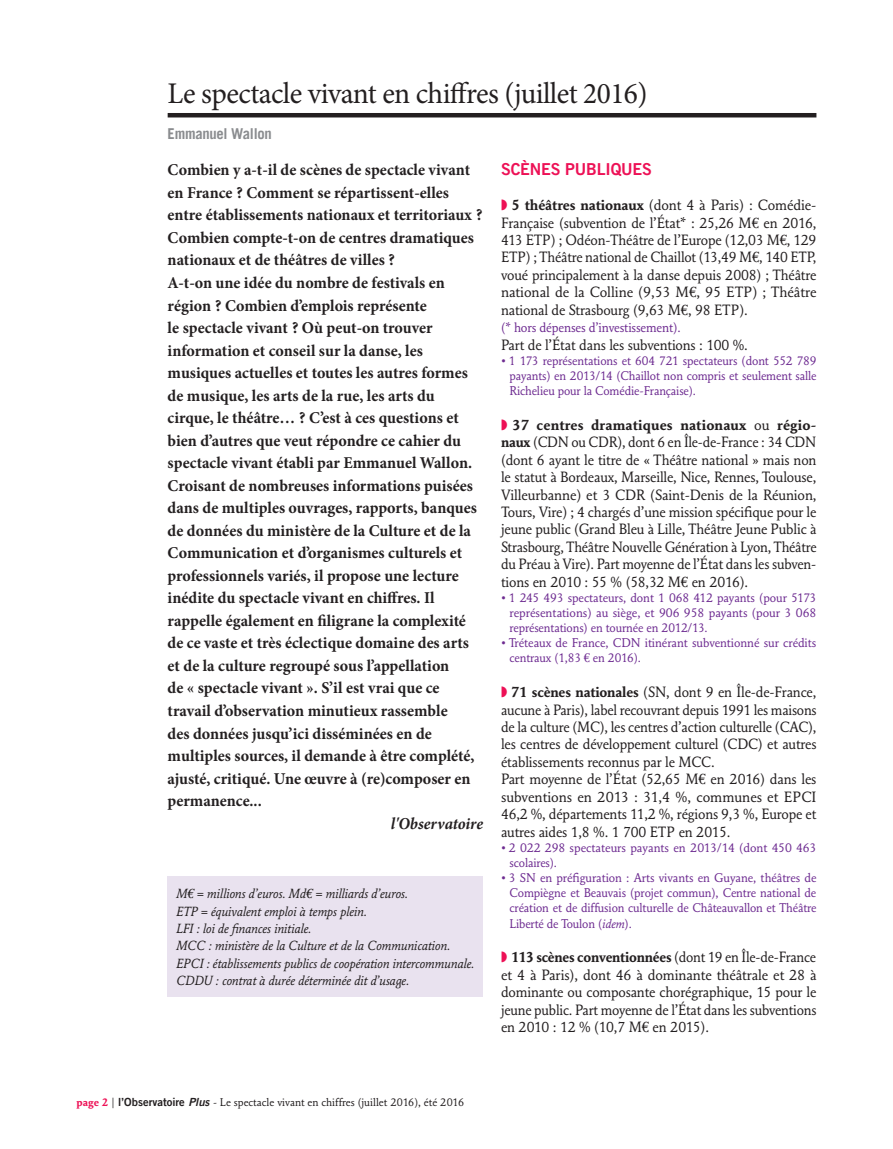
<style>
.page{position:relative;width:893px;height:1149px;background:#fff}
.page>*{position:absolute;margin:0;border:0;box-sizing:border-box;transform-origin:0 0}
.t1{font:30px "Minion Pro";letter-spacing:-.02em;color:#231f20}
.t2{font:700 16.5px/22.5px "Minion Pro";color:#231f20}
.t3{font:16.5px "Trade Gothic Bold Two";letter-spacing:-.01em;color:#ed1156}
.t4{font:italic 700 16.5px "Minion Pro";color:#231f20}
.t5{font:15px/17.4px "Maxime";letter-spacing:-.01em;color:#231f20;text-align:justify}
.t6{font:15px/17.4px "Maxime";letter-spacing:-.01em;color:#231f20;text-align:justify;scale:.96 1}
.t7{font:700 15px "Trade Gothic";letter-spacing:-.02em;color:#8a8c8f}
.t8{font:italic 13.5px/17.4px "Maxime";letter-spacing:-.01em;color:#231f20}
.t9{font:13.5px "Maxime";letter-spacing:-.01em;color:#6e2c91}
.t10{font:12.75px/15.1px "Maxime";letter-spacing:-.01em;color:#6e2c91;text-align:justify}
.t11{font:11.25px "Maxime";color:#231f20}
.s1{color:#ed1156}
.s2{font-weight:700}
.s3{font-family:"Euro Serif"}
.s4{font-style:italic}
.s5{font-weight:700;color:#ed1156}
.s6{font-family:"Trade Gothic Bold Two"}
.s7{font-family:"Trade Gothic Bold Two";font-style:italic}
</style>
<div class="page">
<div style="left:168px;top:876px;width:315px;height:120px;background:#e9e2ef"></div>
<hr style="left:168px;top:113px;width:648px;height:4px;background:#231f20">
<h1 class="t1" style="left:168px;top:75px;width:481px">Le spectacle vivant en chiffres (juillet 2016)</h1>
<p class="t7" style="left:168px;top:125px;width:106px">Emmanuel Wallon</p>
<p class="t2" style="left:168px;top:160px;width:316px">Combien y a-t-il de scènes de spectacle vivant en France ? Comment se répartissent-elles entre établissements nationaux et territoriaux ?<br>Combien compte-t-on de centres dramatiques nationaux et de théâtres de villes ?<br>A-t-on une idée du nombre de festivals en région ? Combien d’emplois représente<br>le spectacle vivant ? Où peut-on trouver information et conseil sur la danse, les musiques actuelles et toutes les autres formes de musique, les arts de la rue, les arts du cirque, le théâtre… ? C’est à ces questions et bien d’autres que veut répondre ce cahier du spectacle vivant établi par Emmanuel Wallon.<br>Croisant de nombreuses informations puisées dans de multiples ouvrages, rapports, banques de données du ministère de la Culture et de la Communication et d’organismes culturels et professionnels variés, il propose une lecture inédite du spectacle vivant en chiffres. Il rappelle également en filigrane la complexité de ce vaste et très éclectique domaine des arts et de la culture regroupé sous l’appellation<br>de « spectacle vivant ». S’il est vrai que ce travail d’observation minutieux rassemble<br>des données jusqu’ici disséminées en de multiples sources, il demande à être complété, ajusté, critiqué. Une œuvre à (re)composer en permanence...</p>
<p class="t4" style="left:391px;top:811px;width:94px">l'Observatoire</p>
<p class="t3" style="left:501px;top:159px;width:152px">SCÈNES PUBLIQUES</p>
<p class="t5" style="left:501px;top:198px;width:317px"><span class="s1">◗</span> <span class="s2">5 théâtres nationaux</span> (dont 4 à Paris) : Comédie-Française (subvention de l’État* : 25,26 M<span class="s3">€</span> en 2016, 413 ETP) ; Odéon-Théâtre de l’Europe (12,03 M<span class="s3">€</span>, 129<br>ETP) ; Théâtre national de Chaillot (13,49 M<span class="s3">€</span>, 140 ETP, voué principalement à la danse depuis 2008) ; Théâtre national de la Colline (9,53 M<span class="s3">€</span>, 95 ETP) ; Théâtre national de Strasbourg (9,63 M<span class="s3">€</span>, 98 ETP).</p>
<p class="t9" style="left:501px;top:322px;width:181px">(* hors dépenses d’investissement).</p>
<p class="t5" style="left:501px;top:337px;width:248px">Part de l’État dans les subventions : 100 %.</p>
<p class="t10" style="left:510px;top:354px;width:309px;text-indent:-9px">• 1 173 représentations et 604 721 spectateurs (dont 552 789 payants) en 2013/14 (Chaillot non compris et seulement salle Richelieu pour la Comédie-Française).</p>
<p class="t5" style="left:501px;top:417px;width:317px"><span class="s1">◗</span> <span class="s2">37 centres dramatiques nationaux</span> ou <span class="s2">régio&shy;naux</span> (CDN ou CDR), dont 6 en Île-de-France : 34 CDN (dont 6 ayant le titre de « Théâtre national » mais non le statut à Bordeaux, Marseille, Nice, Rennes, Toulouse, Villeurbanne) et 3 CDR (Saint-Denis de la Réunion, Tours, Vire) ; 4 chargés d’une mission spécifique pour le jeune public (Grand Bleu à Lille, Théâtre Jeune Public à Strasbourg, Théâtre Nouvelle Génération à Lyon, Théâtre du Préau à Vire). Part moyenne de l’État dans les subven&shy;tions en 2010 : 55 % (58,32 M<span class="s3">€</span> en 2016).</p>
<p class="t10" style="left:510px;top:591px;width:308px;text-indent:-9px">• 1 245 493 spectateurs, dont 1 068 412 payants (pour 5173 représentations) au siège, et 906 958 payants (pour 3 068 représentations) en tournée en 2012/13.</p>
<p class="t10" style="left:510px;top:636px;width:308px;text-indent:-9px">• Tréteaux de France, CDN itinérant subventionné sur crédits centraux (1,83 <span class="s3">€</span> en 2016).</p>
<p class="t5" style="left:501px;top:684px;width:317px;text-align:left"><span class="s1">◗</span> <span class="s2">71 scènes nationales</span> (SN, dont 9 en Île-de-France, aucune à Paris), label recouvrant depuis 1991 les maisons de la culture (MC), les centres d’action culturelle (CAC), les centres de développement culturel (CDC) et autres établissements reconnus par le MCC.<br>Part moyenne de l’État (52,65 M<span class="s3">€</span> en 2016) dans les subventions en 2013 : 31,4 %, communes et EPCI 46,2 %, départements 11,2 %, régions 9,3 %, Europe et autres aides 1,8 %. 1 700 ETP en 2015.</p>
<p class="t10" style="left:510px;top:840px;width:308px;text-indent:-9px">• 2 022 298 spectateurs payants en 2013/14 (dont 450 463 scolaires).</p>
<p class="t10" style="left:510px;top:871px;width:308px;text-indent:-9px">• 3 SN en préfiguration : Arts vivants en Guyane, théâtres de Compiègne et Beauvais (projet commun), Centre national de création et de diffusion culturelle de Châteauvallon et Théâtre Liberté de Toulon (<span class="s4">idem</span>).</p>
<p class="t6" style="left:501px;top:949px;width:330px"><span class="s1">◗</span> <span class="s2">113 scènes conventionnées</span> (dont 19 en Île-de-France et 4 à Paris), dont 46 à dominante théâtrale et 28 à dominante ou composante chorégraphique, 15 pour le jeune public. Part moyenne de l’État dans les subventions en 2010 : 12 % (10,7 M<span class="s3">€</span> en 2015).</p>
<p class="t8" style="left:176px;top:886px;width:300px">M<span class="s3">€</span> = millions d’euros. Md<span class="s3">€</span> = milliards d’euros.<br>ETP = équivalent emploi à temps plein.<br>LFI : loi de finances initiale.<br>MCC : ministère de la Culture et de la Communication.<br>EPCI : établissements publics de coopération intercommunale.<br>CDDU : contrat à durée déterminée dit d’usage.</p>
<p class="t11" style="left:77px;top:1097px;width:389px"><span class="s5">page 2</span> | <span class="s6">l’Observatoire</span> <span class="s7">Plus</span> - Le spectacle vivant en chiffres (juillet 2016), été 2016</p>
</div>
